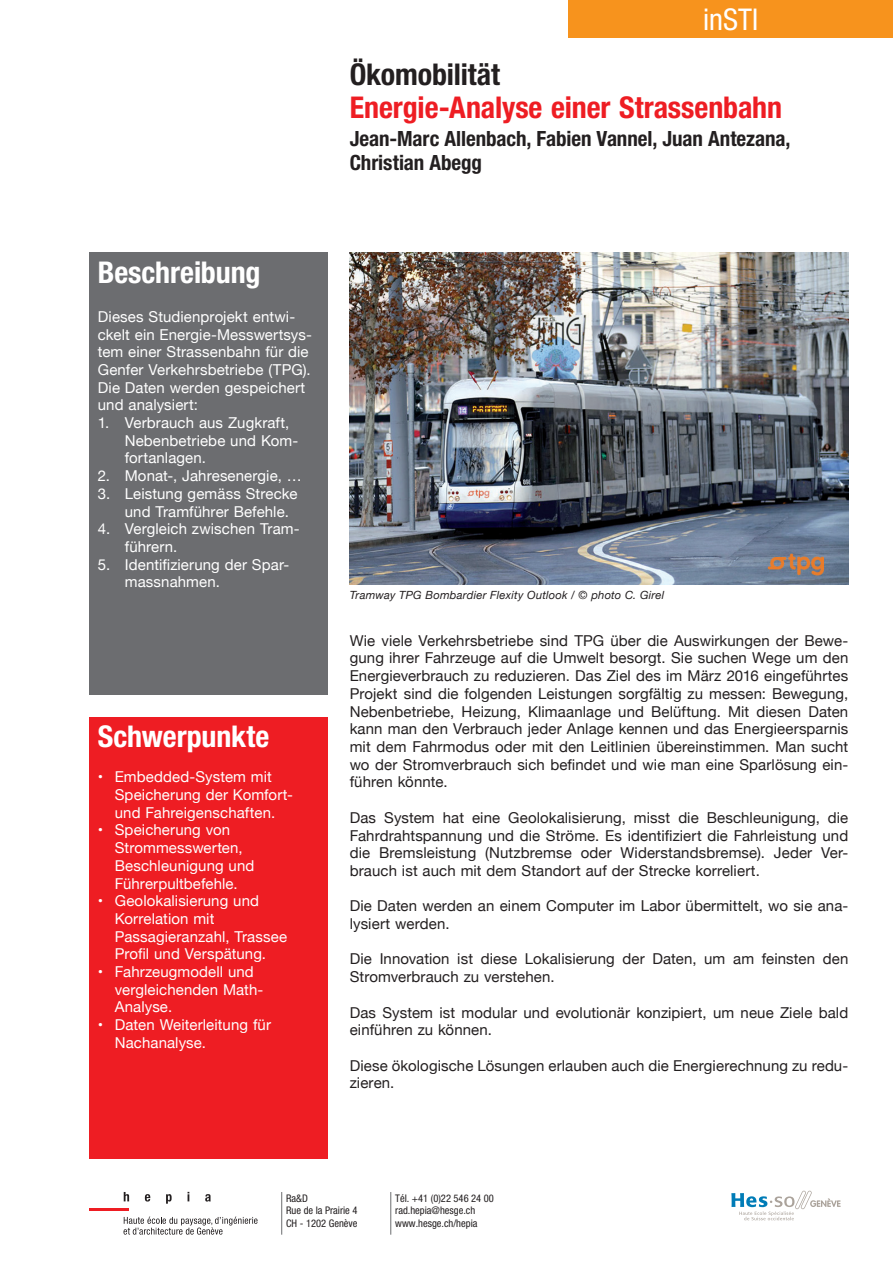
<style>
.page{position:relative;width:893px;height:1263px;background:#fff}
.page>*{position:absolute;margin:0;border:0;box-sizing:border-box;transform-origin:0 0}
.t1{font:700 condensed 30px "Helvetica Neue";letter-spacing:-.005em;color:#ee1d23}
.t2{font:700 condensed 30px "Helvetica Neue";letter-spacing:-.005em;color:#fff}
.t3{font:700 condensed 30px "Helvetica Neue";letter-spacing:-.005em;color:#231f20}
.t4{font:condensed 30px "Helvetica Neue";color:#fff}
.t5{font:700 condensed 21px/24px "Helvetica Neue";letter-spacing:-.005em;color:#231f20}
.t6{font:15px/17.7px "Helvetica Neue";letter-spacing:.005em;color:#231f20}
.t7{font:15px/17.7px "Helvetica Neue";letter-spacing:.005em;color:#fff}
.t8{font:italic 11.25px "Helvetica Neue";letter-spacing:.02em;color:#231f20}
.t9{font:condensed 10.5px/12.3px "Helvetica Neue";color:#231f20}
</style>
<div class="page">
<div style="left:568px;top:0;width:325px;height:37px;background:#f7931d"></div>
<div style="left:89px;top:253px;width:238px;height:442px;background:#6c6d70"></div>
<div style="left:89px;top:717px;width:238px;height:442px;background:#ee1d23"></div>
<img style="left:350px;top:253px;width:498px;height:331px">
<hr style="left:89px;top:1208px;width:40px;height:2px;background:#ee1d23">
<svg style="left:124px;top:1216px;width:134px;height:18px"></svg>
<svg style="left:124px;top:1192px;width:5px;height:9px"></svg>
<svg style="left:145px;top:1194px;width:5px;height:7px"></svg>
<svg style="left:166px;top:1194px;width:6px;height:10px"></svg>
<svg style="left:205px;top:1194px;width:6px;height:7px"></svg>
<hr style="left:281px;top:1192px;width:1px;height:43px;background:#6c6d70">
<hr style="left:391px;top:1192px;width:1px;height:43px;background:#6c6d70">
<svg style="left:731px;top:1191px;width:110px;height:29px"></svg>
<h1 class="t4" style="left:703px;top:2px;width:57px">inSTI</h1>
<h1 class="t2" style="left:98px;top:254px;width:164px">Beschreibung</h1>
<p class="t7" style="left:98px;top:308px;width:216px">Dieses Studienprojekt entwi&shy;ckelt ein Energie-Messwertsys&shy;tem einer Strassenbahn für die<br>Genfer Verkehrsbetriebe (TPG).<br>Die Daten werden gespeichert und analysiert:</p>
<p class="t7" style="left:125px;top:415px;width:175px;text-indent:-27px">1. Verbrauch aus Zugkraft,<br>Nebenbetriebe und Kom&shy;fortanlagen.</p>
<p class="t7" style="left:98px;top:468px;width:206px">2. Monat-, Jahresenergie, …</p>
<p class="t7" style="left:125px;top:485px;width:174px;text-indent:-27px">3. Leistung gemäss Strecke und Tramführer Befehle.</p>
<p class="t7" style="left:125px;top:521px;width:176px;text-indent:-27px">4. Vergleich zwischen Tram&shy;führern.</p>
<p class="t7" style="left:125px;top:556px;width:166px;text-indent:-27px">5. Identifizierung der Spar&shy;massnahmen.</p>
<h1 class="t2" style="left:98px;top:718px;width:173px">Schwerpunkte</h1>
<p class="t7" style="left:115px;top:769px;width:180px;text-indent:-17px">• Embedded-System mit<br>Speicherung der Komfort&shy;und Fahreigenschaften.</p>
<p class="t7" style="left:115px;top:822px;width:141px;text-indent:-17px">• Speicherung von<br>Strommesswerten,<br>Beschleunigung und<br>Führerpultbefehle.</p>
<p class="t7" style="left:115px;top:893px;width:174px;text-indent:-17px">• Geolokalisierung und<br>Korrelation mit<br>Passagieranzahl, Trassee<br>Profil und Verspätung.</p>
<p class="t7" style="left:115px;top:964px;width:150px;text-indent:-17px">• Fahrzeugmodell und vergleichenden Math-<br>Analyse.</p>
<p class="t7" style="left:115px;top:1017px;width:158px;text-indent:-17px">• Daten Weiterleitung für<br>Nachanalyse.</p>
<h1 class="t3" style="left:350px;top:56px;width:152px">Ökomobilität</h1>
<h1 class="t1" style="left:350px;top:89px;width:434px">Energie-Analyse einer Strassenbahn</h1>
<h2 class="t5" style="left:350px;top:126px;width:442px">Jean-Marc Allenbach, Fabien Vannel, Juan Antezana,<br>Christian Abegg</h2>
<p class="t8" style="left:350px;top:587px;width:316px">Tramway TPG Bombardier Flexity Outlook / © photo C. Girel</p>
<p class="t6" style="left:350px;top:632px;width:500px;text-align:justify">Wie viele Verkehrsbetriebe sind TPG über die Auswirkungen der Bewe&shy;gung ihrer Fahrzeuge auf die Umwelt besorgt. Sie suchen Wege um den Energieverbrauch zu reduzieren. Das Ziel des im März 2016 eingeführtes Projekt sind die folgenden Leistungen sorgfältig zu messen: Bewegung, Nebenbetriebe, Heizung, Klimaanlage und Belüftung. Mit diesen Daten kann man den Verbrauch jeder Anlage kennen und das Energieersparnis mit dem Fahrmodus oder mit den Leitlinien übereinstimmen. Man sucht wo der Stromverbrauch sich befindet und wie man eine Sparlösung ein&shy;führen könnte.</p>
<p class="t6" style="left:350px;top:809px;width:500px;text-align:justify">Das System hat eine Geolokalisierung, misst die Beschleunigung, die Fahrdrahtspannung und die Ströme. Es identifiziert die Fahrleistung und die Bremsleistung (Nutzbremse oder Widerstandsbremse). Jeder Ver&shy;brauch ist auch mit dem Standort auf der Strecke korreliert.</p>
<p class="t6" style="left:350px;top:898px;width:500px">Die Daten werden an einem Computer im Labor übermittelt, wo sie ana&shy;lysiert werden.</p>
<p class="t6" style="left:350px;top:951px;width:500px">Die Innovation ist diese Lokalisierung der Daten, um am feinsten den<br>Stromverbrauch zu verstehen.</p>
<p class="t6" style="left:350px;top:1004px;width:500px">Das System ist modular und evolutionär konzipiert, um neue Ziele bald einführen zu können.</p>
<p class="t6" style="left:350px;top:1057px;width:500px">Diese ökologische Lösungen erlauben auch die Energierechnung zu redu&shy;zieren.</p>
<p class="t9" style="left:286px;top:1192px;width:73px">Ra&amp;D<br>Rue de la Prairie 4<br>CH - 1202 Genève</p>
<p class="t9" style="left:395px;top:1192px;width:100px">Tél. +41 (0)22 546 24 00 rad.hepia@hesge.ch www.hesge.ch/hepia</p>
</div>
